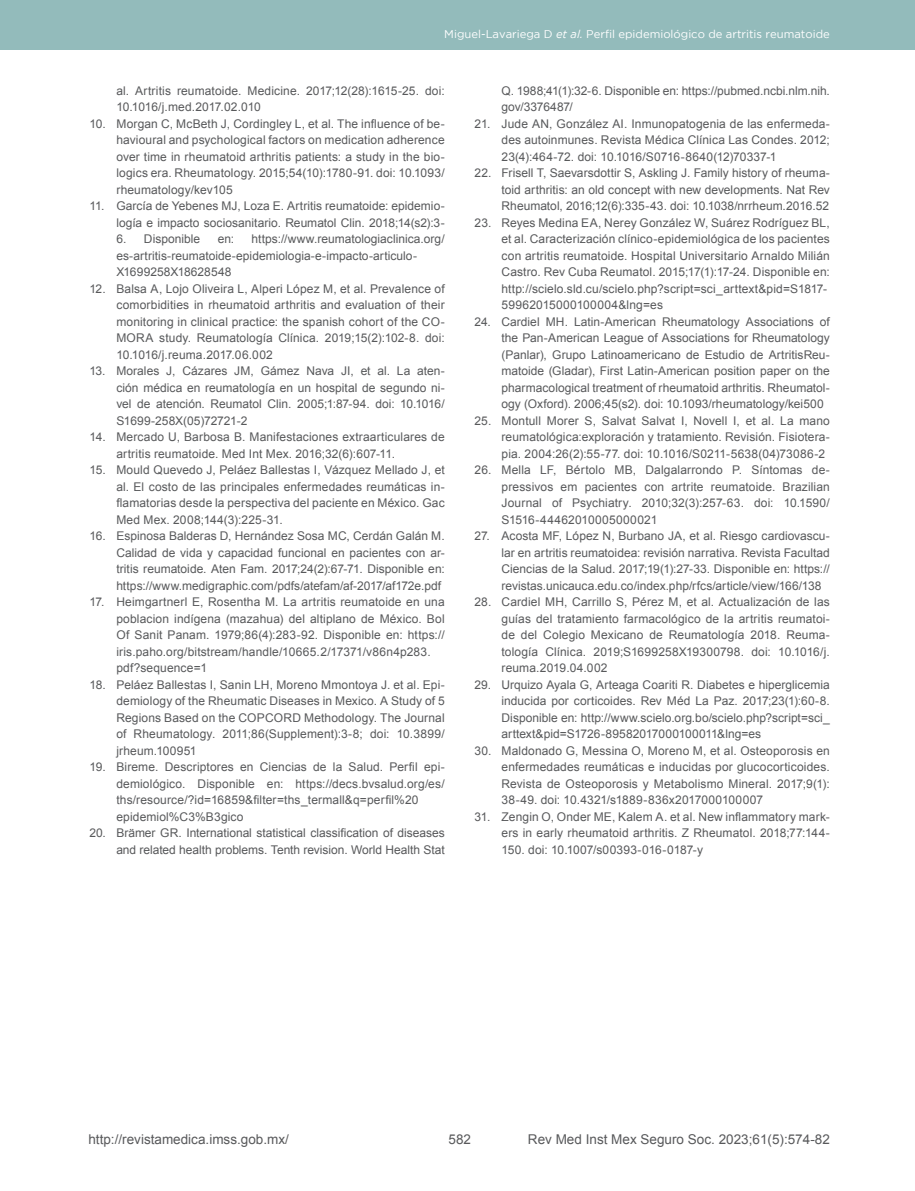
<style>
.page{position:relative;width:915px;height:1191px;background:#fff}
.page>*{position:absolute;margin:0;border:0;box-sizing:border-box;transform-origin:0 0}
.t1{font:13.5px "Arial";color:#58595b}
.t2{font:12px/16.5px "Arial";letter-spacing:.01em;color:#58595b;text-align:justify}
.t3{font:11.25px "Gotham";color:#fff}
.s1{font-style:italic}
</style>
<div class="page">
<div style="left:0;top:0;width:914px;height:50px;background:#93bbbb"></div>
<p class="t3" style="left:444px;top:28px;width:387px">Miguel-Lavariega D <span class="s1">et al.</span> Perfil epidemiológico de artritis reumatoide</p>
<p class="t2" style="left:116px;top:82px;width:330px">al. Artritis reumatoide. Medicine. 2017;12(28):1615-25. doi:<br>10.1016/j.med.2017.02.010</p>
<p class="t2" style="left:116px;top:115px;width:330px;text-indent:-27px">10. Morgan C, McBeth J, Cordingley L, et al. The influence of be&shy;havioural and psychological factors on medication adherence over time in rheumatoid arthritis patients: a study in the bio&shy;logics era. Rheumatology. 2015;54(10):1780-91. doi: 10.1093/ rheumatology/kev105</p>
<p class="t2" style="left:89px;top:198px;width:357px;text-align:right">11. García de Yebenes MJ, Loza E. Artritis reumatoide: epidemio&shy;logía e impacto sociosanitario. Reumatol Clin. 2018;14(s2):3-</p>
<p class="t2" style="left:116px;top:231px;width:85px">6. Disponible</p>
<p class="t2" style="left:218px;top:231px;width:18px">en:</p>
<p class="t2" style="left:116px;top:231px;width:330px;text-align:left;text-indent:135px">https://www.reumatologiaclinica.org/ es-artritis-reumatoide-epidemiologia-e-impacto-articulo-<br>X1699258X18628548</p>
<p class="t2" style="left:116px;top:280px;width:330px;text-indent:-27px">12. Balsa A, Lojo Oliveira L, Alperi López M, et al. Prevalence of comorbidities in rheumatoid arthritis and evaluation of their monitoring in clinical practice: the spanish cohort of the CO-MORA study. Reumatología Clínica. 2019;15(2):102-8. doi:<br>10.1016/j.reuma.2017.06.002</p>
<p class="t2" style="left:116px;top:363px;width:330px;text-indent:-27px">13. Morales J, Cázares JM, Gámez Nava JI, et al. La aten&shy;ción médica en reumatología en un hospital de segundo ni&shy;vel de atención. Reumatol Clin. 2005;1:87-94. doi: 10.1016/ S1699-258X(05)72721-2</p>
<p class="t2" style="left:116px;top:429px;width:330px;text-indent:-27px">14. Mercado U, Barbosa B. Manifestaciones extraarticulares de artritis reumatoide. Med Int Mex. 2016;32(6):607-11.</p>
<p class="t2" style="left:116px;top:462px;width:330px;text-indent:-27px">15. Mould Quevedo J, Peláez Ballestas I, Vázquez Mellado J, et al. El costo de las principales enfermedades reumáticas in&shy;flamatorias desde la perspectiva del paciente en México. Gac Med Mex. 2008;144(3):225-31.</p>
<p class="t2" style="left:116px;top:528px;width:330px;text-indent:-27px">16. Espinosa Balderas D, Hernández Sosa MC, Cerdán Galán M.<br>Calidad de vida y capacidad funcional en pacientes con ar&shy;tritis reumatoide. Aten Fam. 2017;24(2):67-71. Disponible en: https://www.medigraphic.com/pdfs/atefam/af-2017/af172e.pdf</p>
<p class="t2" style="left:116px;top:594px;width:330px;text-align:left;text-indent:-27px">17. Heimgartnerl E, Rosentha M. La artritis reumatoide en una poblacion indígena (mazahua) del altiplano de México. Bol Of Sanit Panam. 1979;86(4):283-92. Disponible en: https:// iris.paho.org/bitstream/handle/10665.2/17371/v86n4p283. pdf?sequence=1</p>
<p class="t2" style="left:116px;top:676px;width:330px;text-indent:-27px">18. Peláez Ballestas I, Sanin LH, Moreno Mmontoya J. et al. Epi&shy;demiology of the Rheumatic Diseases in Mexico. A Study of 5<br>Regions Based on the COPCORD Methodology. The Journal of Rheumatology. 2011;86(Supplement):3-8; doi: 10.3899/ jrheum.100951</p>
<p class="t2" style="left:116px;top:759px;width:330px;text-align:left;text-indent:-27px">19. Bireme. Descriptores en Ciencias de la Salud. Perfil epi&shy;demiológico. Disponible en: https://decs.bvsalud.org/es/ ths/resource/?id=16859&amp;filter=ths_termall&amp;q=perfil%20 epidemiol%C3%B3gico</p>
<p class="t2" style="left:89px;top:825px;width:357px;text-align:right">20. Brämer GR. International statistical classification of diseases and related health problems. Tenth revision. World Health Stat</p>
<p class="t2" style="left:501px;top:82px;width:330px">Q. 1988;41(1):32-6. Disponible en: https://pubmed.ncbi.nlm.nih. gov/3376487/</p>
<p class="t2" style="left:501px;top:115px;width:330px;text-indent:-27px">21. Jude AN, González AI. Inmunopatogenia de las enfermeda&shy;des autoinmunes. Revista Médica Clínica Las Condes. 2012; 23(4):464-72. doi: 10.1016/S0716-8640(12)70337-1</p>
<p class="t2" style="left:501px;top:165px;width:330px;text-indent:-27px">22. Frisell T, Saevarsdottir S, Askling J. Family history of rheuma&shy;toid arthritis: an old concept with new developments. Nat Rev Rheumatol, 2016;12(6):335-43. doi: 10.1038/nrrheum.2016.52</p>
<p class="t2" style="left:501px;top:214px;width:330px;text-align:left;text-indent:-27px">23. Reyes Medina EA, Nerey González W, Suárez Rodríguez BL, et al. Caracterización clínico-epidemiológica de los pacientes con artritis reumatoide. Hospital Universitario Arnaldo Milián Castro. Rev Cuba Reumatol. 2015;17(1):17-24. Disponible en: http://scielo.sld.cu/scielo.php?script=sci_arttext&amp;pid=S1817- 59962015000100004&amp;lng=es</p>
<p class="t2" style="left:501px;top:313px;width:330px;text-indent:-27px">24. Cardiel MH. Latin-American Rheumatology Associations of the Pan-American League of Associations for Rheumatology (Panlar), Grupo Latinoamericano de Estudio de ArtritisReu&shy;matoide (Gladar), First Latin-American position paper on the pharmacological treatment of rheumatoid arthritis. Rheumatol&shy;ogy (Oxford). 2006;45(s2). doi: 10.1093/rheumatology/kei500</p>
<p class="t2" style="left:501px;top:412px;width:330px;text-indent:-27px">25. Montull Morer S, Salvat Salvat I, Novell I, et al. La mano reumatológica:exploración y tratamiento. Revisión. Fisiotera&shy;pia. 2004:26(2):55-77. doi: 10.1016/S0211-5638(04)73086-2</p>
<p class="t2" style="left:501px;top:462px;width:330px;text-indent:-27px">26. Mella LF, Bértolo MB, Dalgalarrondo P. Síntomas de&shy;pressivos em pacientes con artrite reumatoide. Brazilian Journal of Psychiatry. 2010;32(3):257-63. doi: 10.1590/ S1516-44462010005000021</p>
<p class="t2" style="left:501px;top:528px;width:330px;text-indent:-27px">27. Acosta MF, López N, Burbano JA, et al. Riesgo cardiovascu&shy;lar en artritis reumatoidea: revisión narrativa. Revista Facultad Ciencias de la Salud. 2017;19(1):27-33. Disponible en: https:// revistas.unicauca.edu.co/index.php/rfcs/article/view/166/138</p>
<p class="t2" style="left:501px;top:594px;width:330px;text-indent:-27px">28. Cardiel MH, Carrillo S, Pérez M, et al. Actualización de las guías del tratamiento farmacológico de la artritis reumatoi&shy;de del Colegio Mexicano de Reumatología 2018. Reuma&shy;tología Clínica. 2019;S1699258X19300798. doi: 10.1016/j. reuma.2019.04.002</p>
<p class="t2" style="left:501px;top:676px;width:330px;text-indent:-27px">29. Urquizo Ayala G, Arteaga Coariti R. Diabetes e hiperglicemia inducida por corticoides. Rev Méd La Paz. 2017;23(1):60-8.<br>Disponible en: http://www.scielo.org.bo/scielo.php?script=sci_ arttext&amp;pid=S1726-89582017000100011&amp;lng=es</p>
<p class="t2" style="left:501px;top:742px;width:330px;text-indent:-27px">30. Maldonado G, Messina O, Moreno M, et al. Osteoporosis en enfermedades reumáticas e inducidas por glucocorticoides.<br>Revista de Osteoporosis y Metabolismo Mineral. 2017;9(1):<br>38-49. doi: 10.4321/s1889-836x2017000100007</p>
<p class="t2" style="left:501px;top:808px;width:330px;text-indent:-27px">31. Zengin O, Onder ME, Kalem A. et al. New inflammatory mark&shy;ers in early rheumatoid arthritis. Z Rheumatol. 2018;77:144- 150. doi: 10.1007/s00393-016-0187-y</p>
<p class="t1" style="left:88px;top:1130px;width:202px">http://revistamedica.imss.gob.mx/</p>
<p class="t1" style="left:527px;top:1130px;width:303px">Rev Med Inst Mex Seguro Soc. 2023;61(5):574-82</p>
<p class="t1" style="left:448px;top:1130px;width:24px">582</p>
</div>
